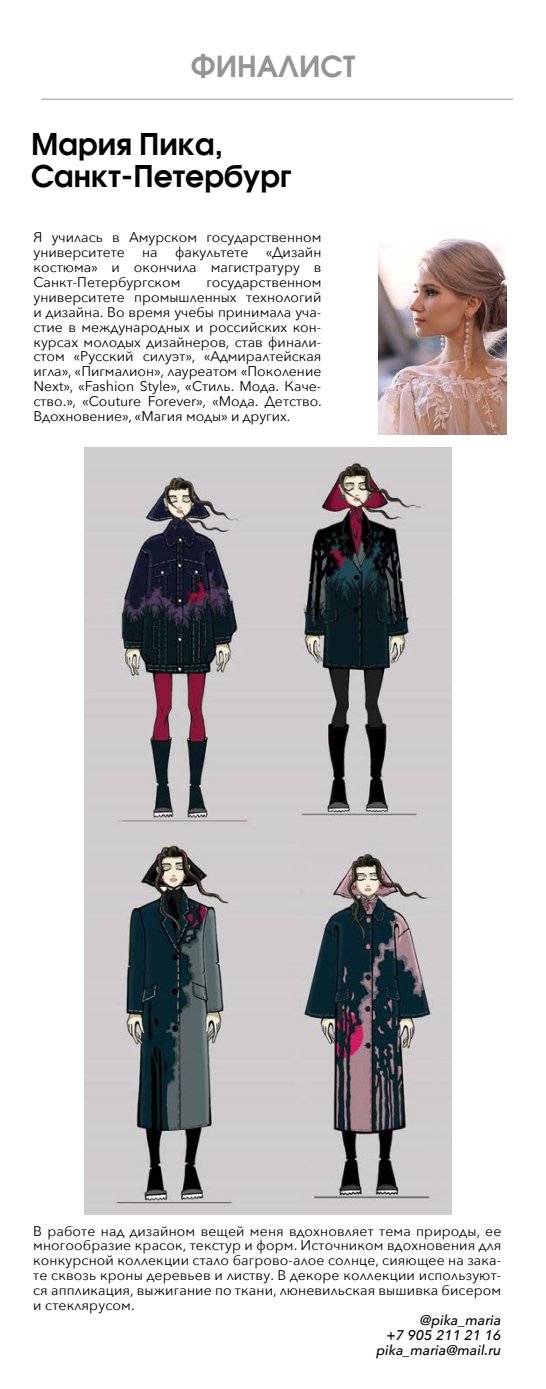
<style>
.page{position:relative;width:546px;height:1389px;background:#fff}
.page>*{position:absolute;margin:0;border:0;box-sizing:border-box;transform-origin:0 0}
.t1{font:700 29.75px/31.7px "Avant Garde Gothic C";color:#000}
.t2{font:700 28.88px "Avant Garde Gothic C";color:#939598}
.t3{font:14px/14.9px "Avenir Next";color:#000;text-align:justify}
.t4{font:italic 500 14px/14.9px "Avenir Next";color:#000;text-align:right}
</style>
<div class="page">
<hr style="left:41px;top:99px;width:472px;height:1px;background:#939598">
<img style="left:84px;top:447px;width:190px;height:383px">
<img style="left:274px;top:447px;width:177px;height:383px">
<img style="left:84px;top:830px;width:367px;height:385px">
<img style="left:378px;top:238px;width:128px;height:196px">
<h2 class="t2" style="left:191px;top:49px;width:166px">ФИНАЛИСТ</h2>
<h1 class="t1" style="left:31px;top:128px;width:262px">Мария Пика,<br>Санкт-Петербург</h1>
<p class="t3" style="left:33px;top:229px;width:289px">Я училась в Амурском государственном университете на факультете «Дизайн костюма» и окончила магистратуру в Санкт-Петербургском</p>
<p class="t3" style="left:33px;top:274px;width:290px;text-indent:173px">государственном университете промышленных технологий и дизайна. Во время учебы принимала уча&shy;стие в международных и российских кон&shy;курсах молодых дизайнеров, став финали&shy;стом «Русский силуэт», «Адмиралтейская игла», «Пигмалион», лауреатом «Поколение Next», «Fashion Style», «Стиль. Мода. Каче&shy;ство.», «Couture Forever», «Мода. Детство.<br>Вдохновение», «Магия моды» и других.</p>
<p class="t3" style="left:33px;top:1223px;width:470px">В работе над дизайном вещей меня вдохновляет тема природы, ее многообразие красок, текстур и форм. Источником вдохновения для конкурсной коллекции стало багрово-алое солнце, сияющее на зака&shy;те сквозь кроны деревьев и листву. В декоре коллекции используют&shy;ся аппликация, выжигание по ткани, люневильская вышивка бисером и стеклярусом.</p>
<p class="t4" style="left:376px;top:1312px;width:126px">@pika_maria<br>+7 905 211 21 16 pika_maria@mail.ru</p>
</div>
